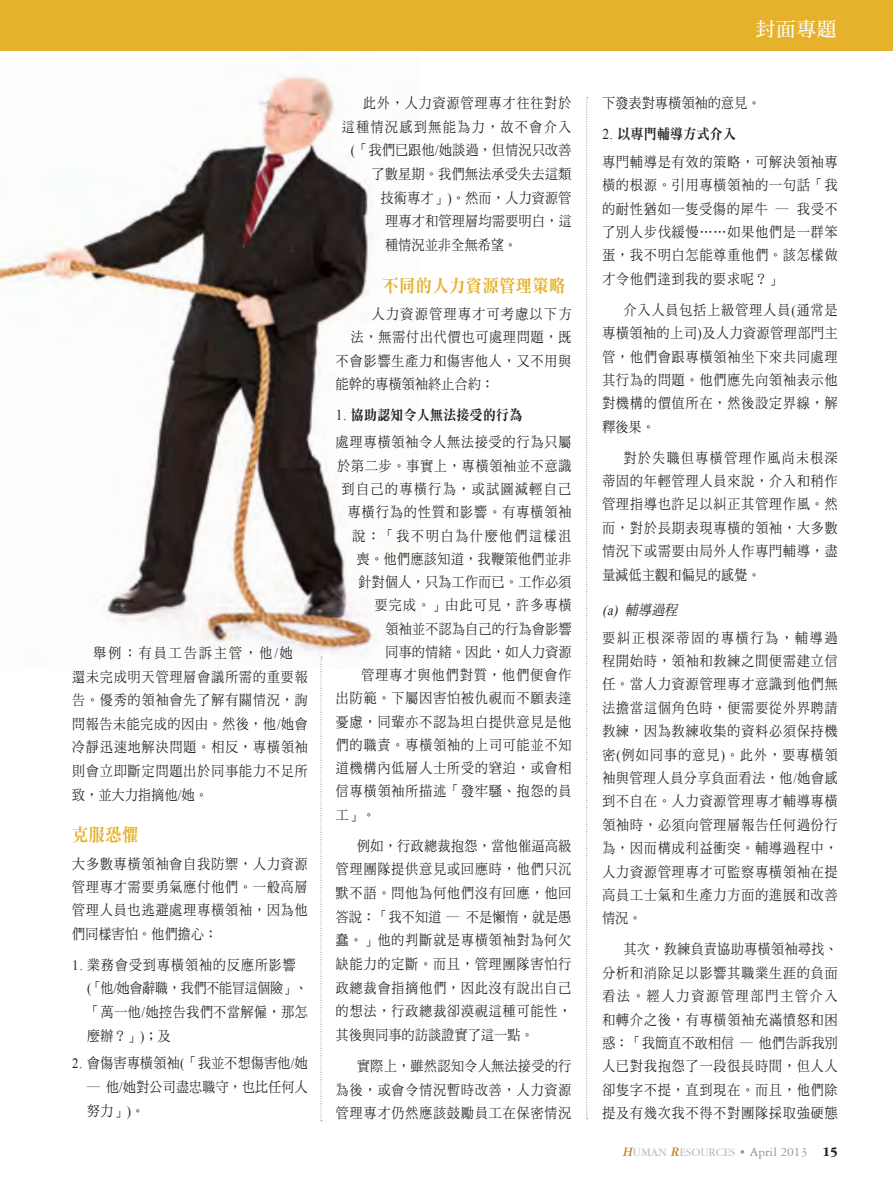
<style>
.page{position:relative;width:893px;height:1191px;background:#fff}
.page>*{position:absolute;margin:0;border:0;box-sizing:border-box;transform-origin:0 0}
.t1{font:19.5px "DF Ming HK W7";color:#fff}
.C-A_head__c{font:18px "DF Ming HK W9";letter-spacing:.03em;color:#e6b22c;scale:.9 1}
.C-_Body__c{font:14.25px/23.4px "DF Ming HK W5";letter-spacing:.085em;color:#231f20;text-align:justify;scale:.9 1}
.C-_Body__c___NO_inte{font:14.25px/23.4px "DF Ming HK W5";letter-spacing:.085em;color:#231f20;text-align:justify;scale:.9 1}
.C-BODY_in_TAB{font:14.25px/23.7px "DF Ming HK W5";letter-spacing:.035em;color:#231f20;text-align:justify;scale:.9 1}
.C-_Body__c___NO_inte-2{font:14.25px "DF Ming HK W5";letter-spacing:.04em;color:#231f20;scale:.9 1}
.C-_Body__c-2{font:14.25px "DF Ming HK W5";letter-spacing:.035em;color:#231f20;scale:.9 1}
.C-_Body__c-3{font:14.25px "DF Ming HK W5";letter-spacing:.04em;color:#231f20;scale:.9 1}
.C-BODY_in_TAB-2{font:14.25px "DF Ming HK W9";letter-spacing:.03em;color:#231f20;scale:.9 1}
.C-_Body__c-4{font:14.25px "DF Ming HK W5";letter-spacing:.03em;color:#231f20;scale:.9 1}
.C-BODY_in_TAB-3{font:14.25px "DF Ming HK W5";letter-spacing:.09em;color:#231f20;scale:.9 1}
.C-_Body__c-5{font:14.25px "DF Ming HK W5";letter-spacing:.125em;color:#231f20;scale:.9 1}
.C-_Body__c___NO_inte-3{font:14.25px "DF Ming HK W5";letter-spacing:.125em;color:#231f20;scale:.9 1}
.C-_Body__c___NO_inte-4{font:14.25px "DF Ming HK W5";letter-spacing:.05em;color:#231f20;scale:.9 1}
.C-_Body__c___NO_inte-5{font:14.25px "DF Ming HK W5";letter-spacing:.15em;color:#231f20;scale:.9 1}
.C-_Body__c___NO_inte-6{font:14.25px "DF Ming HK W5";letter-spacing:.12em;color:#231f20;scale:.9 1}
.C-_Body__c___NO_inte-7{font:14.25px "DF Ming HK W5";letter-spacing:.03em;color:#231f20;scale:.9 1}
.C-BODY_in_TAB-4{font:italic 14.25px "DF Ming HK W5";color:#231f20;scale:.9 1}
.t2{font:12px "Garamond";color:#bebfc1}
.s1{font-family:"Times New Roman"}
.s2{font-family:"Times New Roman";font-size:15px}
.s3{font-style:italic;font-size:13.5px;color:#cb7a16}
.s4{font-size:13.5px;color:#8f9194}
.s5{font-family:"Garamond Three";font-size:13.5px;color:#8f9194}
.s6{font-weight:700;font-size:13.5px;color:#231f20}
</style>
<div class="page">
<img style="left:0;top:50px;width:422px;height:620px">
<div style="left:0;top:0;width:893px;height:50px;background:#e6b22c"></div>
<svg style="left:321px;top:657px;width:1px;height:464px"></svg>
<svg style="left:586px;top:97px;width:2px;height:1022px"></svg>
<p class="C-_Body__c" style="left:72px;top:641px;width:263px;text-align:left;text-indent:21px">舉例：有員工告訴主管，他<span class="s1">/</span>她還未完成明天管理層會議所需的重要報告。優秀的領袖會先了解有關情況，詢問報告未能完成的因由。然後，他<span class="s1">/</span>她會冷靜迅速地解決問題。相反，專橫領袖則會立即斷定問題出於同事能力不足所致，並大力指摘他<span class="s1">/</span>她。</p>
<p class="C-A_head__c" style="left:72px;top:825px;width:75px">克服恐懼</p>
<p class="C-_Body__c___NO_inte" style="left:72px;top:851px;width:263px">大多數專橫領袖會自我防禦，人力資源管理專才需要勇氣應付他們。一般高層管理人員也逃避處理專橫領袖，因為他們同樣害怕。他們擔心：</p>
<p class="C-BODY_in_TAB-3" style="left:72px;top:957px;width:250px"><span class="s1">1.</span> 業務會受到專橫領袖的反應所影響</p>
<p class="C-BODY_in_TAB" style="left:87px;top:976px;width:247px"><span class="s1">(</span>「他<span class="s1">/</span>她會辭職，我們不能冒這個險」、「萬一他<span class="s1">/</span>她控告我們不當解僱，那怎麼辦？」<span class="s1">)</span>；及</p>
<p class="C-BODY_in_TAB" style="left:87px;top:1051px;width:247px;text-indent:-15px"><span class="s1">2.</span> 會傷害專橫領袖<span class="s1">(</span>「我並不想傷害他<span class="s1">/</span>她─ 他<span class="s1">/</span>她對公司盡忠職守，也比任何人努力」<span class="s1">)</span>。</p>
<p class="C-_Body__c" style="left:363px;top:91px;width:233px">此外，人力資源管理專才往往對於</p>
<p class="C-_Body__c-5" style="left:342px;top:119px;width:256px">這種情況感到無能為力，故不會介入</p>
<p class="C-_Body__c-2" style="left:351px;top:143px;width:246px"><span class="s1">(</span>「我們已跟他<span class="s1">/</span>她談過，但情況只改善</p>
<p class="C-_Body__c-3" style="left:372px;top:166px;width:223px">了數星期。我們無法承受失去這類</p>
<p class="C-_Body__c-2" style="left:381px;top:190px;width:213px">技術專才」<span class="s1">)</span>。然而，人力資源管</p>
<p class="C-_Body__c-3" style="left:385px;top:213px;width:208px">理專才和管理層均需要明白，這</p>
<p class="C-_Body__c-4" style="left:385px;top:237px;width:148px">種情況並非全無希望。</p>
<p class="C-A_head__c" style="left:382px;top:275px;width:205px">不同的人力資源管理策略</p>
<p class="C-_Body__c___NO_inte-6" style="left:372px;top:306px;width:223px">人力資源管理專才可考慮以下方</p>
<p class="C-_Body__c___NO_inte" style="left:351px;top:325px;width:246px">法，無需付出代價也可處理問題，既</p>
<p class="C-_Body__c___NO_inte" style="left:336px;top:348px;width:263px">不會影響生產力和傷害他人，又不用與</p>
<p class="C-_Body__c___NO_inte-7" style="left:336px;top:376px;width:177px">能幹的專橫領袖終止合約：</p>
<p class="C-BODY_in_TAB-2" style="left:336px;top:407px;width:209px"><span class="s2">1.</span> 協助認知令人無法接受的行為</p>
<p class="C-_Body__c___NO_inte" style="left:336px;top:430px;width:263px">處理專橫領袖令人無法接受的行為只屬</p>
<p class="C-_Body__c___NO_inte" style="left:337px;top:453px;width:262px">於第二步。事實上，專橫領袖並不意識</p>
<p class="C-_Body__c___NO_inte-3" style="left:342px;top:481px;width:256px">到自己的專橫行為，或試圖減輕自己</p>
<p class="C-_Body__c___NO_inte" style="left:348px;top:500px;width:250px">專橫行為的性質和影響。有專橫領袖</p>
<p class="C-_Body__c___NO_inte-5" style="left:352px;top:527px;width:245px">說：「我不明白為什麼他們這樣沮</p>
<p class="C-_Body__c___NO_inte-4" style="left:357px;top:551px;width:240px">喪。他們應該知道，我鞭策他們並非</p>
<p class="C-_Body__c___NO_inte-2" style="left:358px;top:574px;width:238px">針對個人，只為工作而已。工作必須</p>
<p class="C-_Body__c___NO_inte" style="left:375px;top:593px;width:220px">要完成。」由此可見，許多專橫</p>
<p class="C-_Body__c___NO_inte-2" style="left:385px;top:620px;width:208px">領袖並不認為自己的行為會影響</p>
<p class="C-_Body__c___NO_inte-2" style="left:385px;top:644px;width:208px">同事的情緒。因此，如人力資源</p>
<p class="C-_Body__c___NO_inte" style="left:361px;top:663px;width:235px">管理專才與他們對質，他們便會作</p>
<p class="C-_Body__c___NO_inte" style="left:336px;top:686px;width:263px">出防範。下屬因害怕被仇視而不願表達</p>
<p class="C-_Body__c___NO_inte" style="left:336px;top:709px;width:263px">憂慮，同輩亦不認為坦白提供意見是他</p>
<p class="C-_Body__c___NO_inte" style="left:336px;top:733px;width:263px">們的職責。專橫領袖的上司可能並不知</p>
<p class="C-_Body__c___NO_inte" style="left:336px;top:756px;width:263px">道機構內低層人士所受的窘迫，或會相</p>
<p class="C-_Body__c___NO_inte" style="left:336px;top:779px;width:263px">信專橫領袖所描述「發牢騷、抱怨的員</p>
<p class="C-_Body__c___NO_inte" style="left:336px;top:802px;width:45px">工」。</p>
<p class="C-_Body__c" style="left:336px;top:833px;width:263px;text-indent:21px">例如，行政總裁抱怨，當他催逼高級管理團隊提供意見或回應時，他們只沉默不語。問他為何他們沒有回應，他回答說：「我不知道 ─ 不是懶惰，就是愚蠢。」他的判斷就是專橫領袖對為何欠缺能力的定斷。而且，管理團隊害怕行政總裁會指摘他們，因此沒有說出自己的想法，行政總裁卻漠視這種可能性，其後與同事的訪談證實了這一點。</p>
<p class="C-_Body__c" style="left:336px;top:1053px;width:263px;text-indent:21px">實際上，雖然認知令人無法接受的行為後，或會令情況暫時改善，人力資源管理專才仍然應該鼓勵員工在保密情況</p>
<h1 class="t1" style="left:756px;top:19px;width:82px">封面專題</h1>
<p class="C-_Body__c-4" style="left:602px;top:95px;width:177px">下發表對專橫領袖的意見。</p>
<p class="C-BODY_in_TAB-2" style="left:602px;top:126px;width:150px"><span class="s2">2.</span> 以專門輔導方式介入</p>
<p class="C-_Body__c___NO_inte" style="left:602px;top:150px;width:263px">專門輔導是有效的策略，可解決領袖專橫的根源。引用專橫領袖的一句話「我的耐性猶如一隻受傷的犀牛 ─ 我受不了別人步伐緩慢……如果他們是一群笨蛋，我不明白怎能尊重他們。該怎樣做才令他們達到我的要求呢？」</p>
<p class="C-_Body__c" style="left:602px;top:298px;width:263px;text-indent:21px">介入人員包括上級管理人員<span class="s1">(</span>通常是專橫領袖的上司<span class="s1">)</span>及人力資源管理部門主管，他們會跟專橫領袖坐下來共同處理其行為的問題。他們應先向領袖表示他對機構的價值所在，然後設定界線，解釋後果。</p>
<p class="C-_Body__c" style="left:602px;top:445px;width:263px;text-indent:21px">對於失職但專橫管理作風尚未根深蒂固的年輕管理人員來說，介入和稍作管理指導也許足以糾正其管理作風。然而，對於長期表現專橫的領袖，大多數情況下或需要由局外人作專門輔導，盡量減低主觀和偏見的感覺。</p>
<p class="C-BODY_in_TAB-4" style="left:602px;top:602px;width:88px"><span class="s1">(a)</span> 輔導過程</p>
<p class="C-_Body__c___NO_inte" style="left:602px;top:625px;width:263px">要糾正根深蒂固的專橫行為，輔導過程開始時，領袖和教練之間便需建立信任。當人力資源管理專才意識到他們無法擔當這個角色時，便需要從外界聘請教練，因為教練收集的資料必須保持機密<span class="s1">(</span>例如同事的意見<span class="s1">)</span>。此外，要專橫領袖與管理人員分享負面看法，他<span class="s1">/</span>她會感到不自在。人力資源管理專才輔導專橫領袖時，必須向管理層報告任何過份行為，因而構成利益衝突。輔導過程中，人力資源管理專才可監察專橫領袖在提高員工士氣和生產力方面的進展和改善情況。</p>
<p class="C-_Body__c" style="left:602px;top:937px;width:263px;text-indent:21px">其次，教練負責協助專橫領袖尋找、分析和消除足以影響其職業生涯的負面看法。經人力資源管理部門主管介入和轉介之後，有專橫領袖充滿憤怒和困惑：「我簡直不敢相信 ─ 他們告訴我別人已對我抱怨了一段很長時間，但人人卻隻字不提，直到現在。而且，他們除提及有幾次我不得不對團隊採取強硬態</p>
<p class="t2" style="left:622px;top:1146px;width:217px"><span class="s3">H</span>UMAN <span class="s3">R</span>ESOURCES <span class="s4">•</span> <span class="s5">April 2013</span> <span class="s6">15</span></p>
</div>
